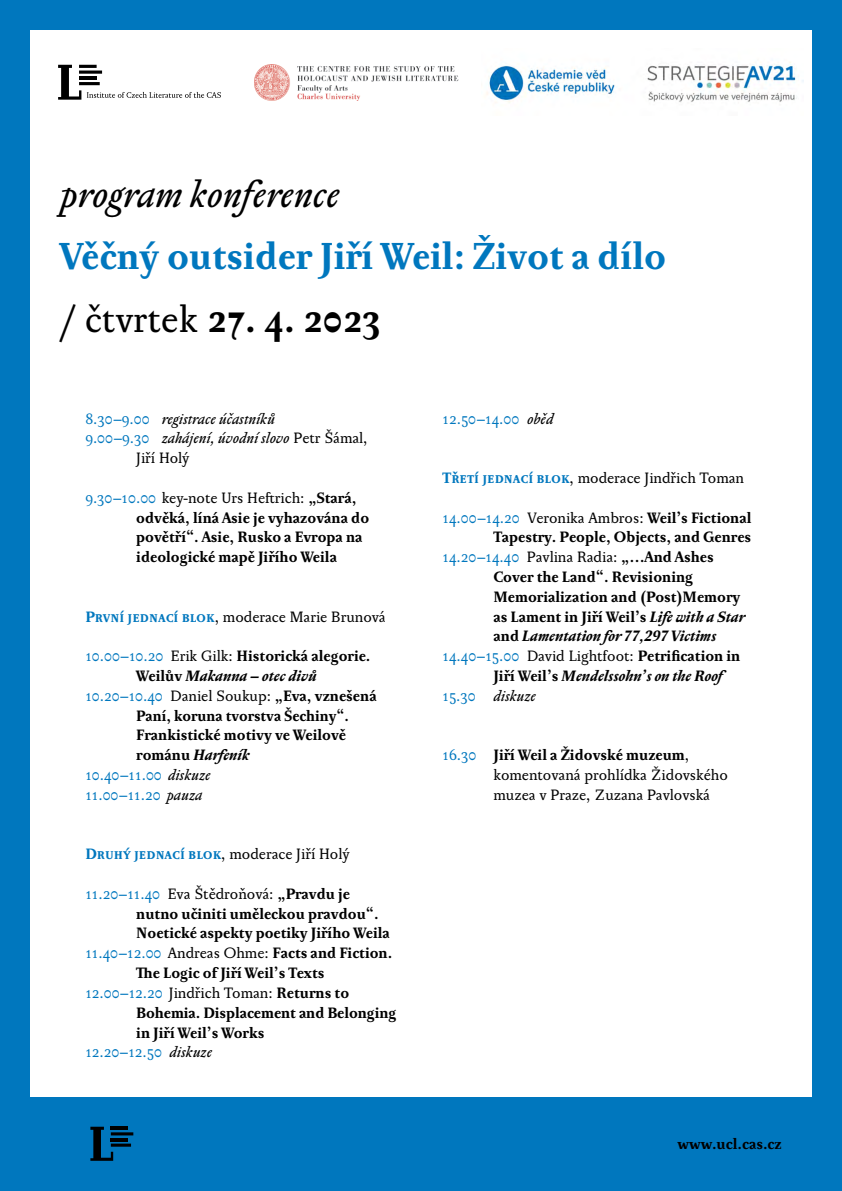
<style>
.page{position:relative;width:842px;height:1191px;background:#0077be}
.page>*{position:absolute;margin:0;border:0;box-sizing:border-box;transform-origin:0 0}
.t1{font:700 38.9px/62.2px "Pentagraf";color:#0077be}
.t2{font:italic 38.9px "Pentagraf";color:#000}
.t3{font:700 15.6px/19.8px "Pentagraf";color:#000}
.t4{font:15.6px/19.8px "Pentagraf";color:#000}
.t5{font:italic 700 15.6px "Pentagraf";color:#000}
.t6{font:italic 15.6px "Pentagraf";color:#000}
.t7{font:15.6px "Pentagraf";color:#0077be}
.s1{font-weight:400;color:#000}
.s2{color:#000}
.s3{font-style:normal;color:#0077be}
.s4{font-style:normal}
.s5{font-weight:400;color:#0077be}
.s6{font-weight:400}
.s7{font-weight:700;color:#0077be}
.s8{color:#0077be}
.s9{font-weight:700}
.s10{font-style:italic;color:#000}
.s11{font-style:italic}
</style>
<div class="page">
<div style="left:30px;top:30px;width:782px;height:1066px;background:#fff"></div>
<hr style="left:111px;top:1126px;width:17px;height:3px;background:#000">
<hr style="left:111px;top:1132px;width:22px;height:3px;background:#000">
<hr style="left:111px;top:1138px;width:17px;height:3px;background:#000">
<hr style="left:111px;top:1143px;width:20px;height:3px;background:#000">
<svg style="left:90px;top:1126px;width:23px;height:34px"></svg>
<img style="left:486px;top:62px;width:318px;height:41px">
<hr style="left:79px;top:65px;width:18px;height:3px;background:#000">
<svg style="left:81px;top:70px;width:21px;height:4px"></svg>
<hr style="left:79px;top:76px;width:18px;height:3px;background:#000">
<hr style="left:79px;top:82px;width:21px;height:3px;background:#000">
<svg style="left:58px;top:65px;width:23px;height:35px"></svg>
<svg style="left:87px;top:92px;width:134px;height:6px"></svg>
<img style="left:254px;top:65px;width:204px;height:36px">
<h1 class="t2" style="left:60px;top:170px;width:281px">program konference</h1>
<h1 class="t1" style="left:60px;top:227px;width:608px">Věčný outsider Jiří Weil: Život a dílo <span class="s1">/ čtvrtek</span> <span class="s2">27. 4. 2023</span></h1>
<p class="t6" style="left:85px;top:409px;width:191px"><span class="s3">8.30–9.00</span> registrace účastníků</p>
<p class="t6" style="left:85px;top:428px;width:284px"><span class="s3">9.00–9.30</span> zahájení, úvodní slovo <span class="s4">Petr Šámal,</span></p>
<p class="t4" style="left:136px;top:448px;width:55px">Jiří Holý</p>
<p class="t3" style="left:136px;top:488px;width:234px;text-indent:-51px"><span class="s5">9.30–10.00</span> <span class="s6">key-note Urs Heftrich:</span> „Stará, odvěká, líná Asie je vyhazována do povětří“. Asie, Rusko a Evropa na ideologické mapě Jiřího Weila</p>
<p class="t4" style="left:85px;top:607px;width:302px"><span class="s7">První jednací blok</span>, moderace Marie Brunová</p>
<p class="t3" style="left:85px;top:646px;width:287px"><span class="s5">10.00–10.20</span> <span class="s6">Erik Gilk:</span> Historická alegorie.</p>
<p class="t5" style="left:136px;top:666px;width:182px"><span class="s4">Weilův</span> Makanna – otec divů</p>
<p class="t4" style="left:85px;top:686px;width:293px"><span class="s8">10.20–10.40</span> Daniel Soukup: <span class="s9">„Eva, vznešená</span></p>
<p class="t3" style="left:136px;top:706px;width:214px">Paní, koruna tvorstva Šechiny“.</p>
<p class="t3" style="left:136px;top:726px;width:211px">Frankistické motivy ve Weilově</p>
<p class="t5" style="left:136px;top:746px;width:115px"><span class="s4">románu</span> Harfeník</p>
<p class="t7" style="left:85px;top:766px;width:127px">10.40–11.00 <span class="s10">diskuze</span></p>
<p class="t7" style="left:85px;top:785px;width:119px">11.00–11.20 <span class="s10">pauza</span></p>
<p class="t4" style="left:85px;top:844px;width:266px"><span class="s7">Druhý jednací blok</span>, moderace Jiří Holý</p>
<p class="t4" style="left:85px;top:884px;width:266px"><span class="s8">11.20–11.40</span> Eva Štědroňová: <span class="s9">„Pravdu je</span></p>
<p class="t3" style="left:136px;top:904px;width:244px">nutno učiniti uměleckou pravdou“.</p>
<p class="t3" style="left:136px;top:924px;width:255px">Noetické aspekty poetiky Jiřího Weila</p>
<p class="t3" style="left:85px;top:943px;width:309px"><span class="s5">11.40–12.00</span> <span class="s6">Andreas Ohme:</span> Facts and Fiction.</p>
<p class="t3" style="left:136px;top:963px;width:190px">The Logic of Jiří Weil’s Texts</p>
<p class="t4" style="left:85px;top:983px;width:265px"><span class="s8">12.00–12.20</span> Jindřich Toman: <span class="s9">Returns to</span></p>
<p class="t3" style="left:136px;top:1003px;width:262px">Bohemia. Displacement and Belonging</p>
<p class="t3" style="left:136px;top:1023px;width:130px">in Jiří Weil’s Works</p>
<p class="t7" style="left:85px;top:1043px;width:128px">12.20–12.50 <span class="s10">diskuze</span></p>
<p class="t7" style="left:443px;top:409px;width:112px">12.50–14.00 <span class="s10">oběd</span></p>
<p class="t4" style="left:443px;top:468px;width:303px"><span class="s7">Třetí jednací blok</span>, moderace Jindřich Toman</p>
<p class="t4" style="left:443px;top:508px;width:310px"><span class="s8">14.00–14.20</span> Veronika Ambros: <span class="s9">Weil’s Fictional</span></p>
<p class="t3" style="left:493px;top:528px;width:259px">Tapestry. People, Objects, and Genres</p>
<p class="t4" style="left:443px;top:547px;width:273px"><span class="s8">14.20–14.40</span> Pavlina Radia: <span class="s9">„…And Ashes</span></p>
<p class="t3" style="left:493px;top:567px;width:201px">Cover the Land“. Revisioning</p>
<p class="t3" style="left:493px;top:587px;width:248px">Memorialization and (Post)Memory</p>
<p class="t3" style="left:493px;top:607px;width:253px">as Lament in Jiří Weil’s <span class="s11">Life with a Star</span></p>
<p class="t5" style="left:493px;top:627px;width:224px"><span class="s4">and</span> Lamentation for 77,297 Victims</p>
<p class="t4" style="left:443px;top:646px;width:299px"><span class="s8">14.40–15.00</span> David Lightfoot: <span class="s9">Petrification in</span></p>
<p class="t5" style="left:493px;top:667px;width:239px"><span class="s4">Jiří Weil’s</span> Mendelssohn’s on the Roof</p>
<p class="t6" style="left:443px;top:686px;width:95px"><span class="s3">15.30</span> diskuze</p>
<p class="t4" style="left:493px;top:745px;width:236px;text-indent:-51px"><span class="s8">16.30</span> <span class="s9">Jiří Weil a Židovské muzeum</span>, komentovaná prohlídka Židovského muzea v Praze, Zuzana Pavlovská</p>
<p class="t3" style="left:677px;top:1134px;width:106px">www.ucl.cas.cz</p>
</div>
